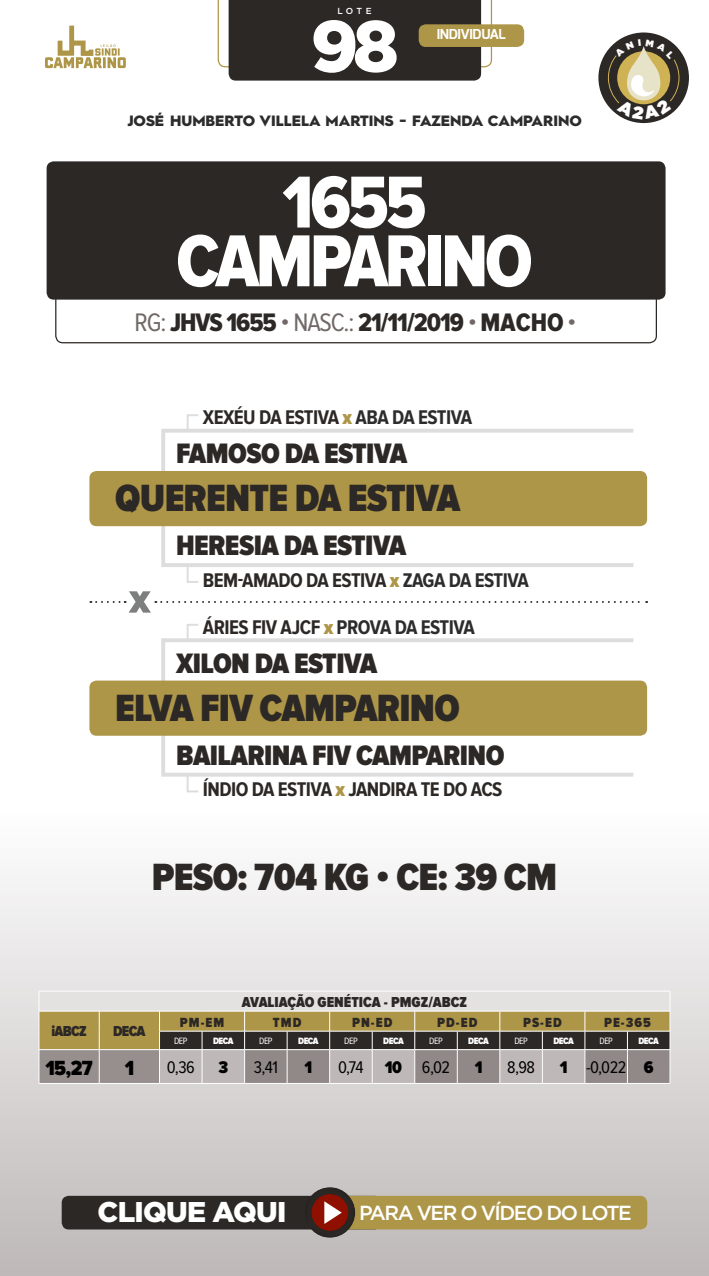
<style>
.page{position:relative;width:709px;height:1276px;background:#fff}
.page>*{position:absolute;margin:0;border:0;box-sizing:border-box;transform-origin:0 0}
.t1{font:76.25px/58.8px "Proxima Nova Cond Extrabld";letter-spacing:-.05em;color:#fff;text-align:center}
.t2{font:900 72.5px "Gotham";color:#fff}
.t3{font:900 39.38px "Proxima Nova Cond";letter-spacing:-.02em;color:#2c2825}
.t4{font:900 29.12px "Proxima Nova Cond";letter-spacing:-.02em;color:#2c2825}
.t5{font:900 28.5px "Gotham";letter-spacing:-.025em;color:#fff}
.t6{font:26.25px "Proxima Nova Cond Extrabld";letter-spacing:-.04em;color:#2c2825}
.t7{font:900 21.25px "Proxima Nova Cond";color:#000}
.t8{font:700 20.5px "Proxima Nova Cond";letter-spacing:-.025em;color:#2c2825}
.t9{font:700 20.5px "Proxima Nova Cond";letter-spacing:-.025em;color:#2c2c2c}
.t10{font:500 20.38px "Gotham";letter-spacing:-.075em;color:#fff}
.t11{font:17.5px "Proxima Nova Cond";letter-spacing:-.03em;color:#000}
.t12{font:900 17.5px "Proxima Nova Cond";color:#000}
.t13{font:900 15px "Hurme Geometric Sans 2";color:#2c2c2c}
.t14{font:900 15px "Proxima Nova Cond";color:#2c2825}
.t15{font:900 13.75px "Proxima Nova Cond";letter-spacing:.075em;color:#2c2825}
.t16{font:700 13.75px "Exo";letter-spacing:-.025em;color:#fff}
.t17{font:900 9.5px "Proxima Nova Cond";letter-spacing:-.05em;color:#fff}
.t18{font:9.5px "Proxima Nova Cond";letter-spacing:-.05em;color:#fff}
.t19{font:500 8.75px "Gotham";color:#fff}
.s1{font-family:"Proxima Nova Cond";color:#706967}
.s2{font-weight:900;color:#ae9648}
.s3{color:#2c2c2c}
.s4{color:#2c2825}
</style>
<div class="page">
<svg style="left:90px;top:591px;width:557px;height:21px"></svg>
<svg style="left:159px;top:414px;width:478px;height:169px"></svg>
<svg style="left:161px;top:624px;width:473px;height:169px"></svg>
<div style="left:89px;top:471px;width:558px;height:55px;background:#ae9648;border-radius:7px"></div>
<div style="left:89px;top:680px;width:558px;height:56px;background:#ae9648;border-radius:7px"></div>
<div style="left:0;top:808px;width:709px;height:468px;background:linear-gradient(to bottom,#fff,#beb8b8)"></div>
<svg style="left:218px;top:0;width:274px;height:81px;background:#3c3834"></svg>
<div style="left:419px;top:24px;width:105px;height:23px;background:#ae9648;border-radius:7px"></div>
<div style="left:62px;top:1195px;width:319px;height:34px;background:#2c2825;border-radius:7px"></div>
<div style="left:327px;top:1195px;width:320px;height:34px;background:#ae9648;border-radius:7px"></div>
<div style="left:304px;top:1185px;width:53px;height:53px;background:#000;opacity:.25"></div>
<div style="left:47px;top:161px;width:618px;height:139px;background:#2c2825;border-radius:7px"></div>
<svg style="left:45px;top:26px;width:81px;height:42px"></svg>
<div style="left:598px;top:32px;width:91px;height:91px;background:#2c2825;border-radius:50%"></div>
<svg style="left:39px;top:991px;width:631px;height:92px;background:#a59b87"></svg>
<hr style="left:627px;top:1031px;width:43px;height:1px;background:#fff">
<hr style="left:39px;top:1049px;width:1px;height:34px;background:#fff">
<hr style="left:39px;top:1049px;width:60px;height:1px;background:#fff">
<hr style="left:39px;top:1083px;width:60px;height:1px;background:#fff">
<hr style="left:99px;top:1049px;width:1px;height:34px;background:#fff">
<hr style="left:99px;top:1049px;width:60px;height:1px;background:#fff">
<hr style="left:99px;top:1083px;width:60px;height:1px;background:#fff">
<hr style="left:159px;top:1049px;width:1px;height:34px;background:#fff">
<hr style="left:159px;top:1049px;width:43px;height:1px;background:#fff">
<hr style="left:159px;top:1083px;width:43px;height:1px;background:#fff">
<hr style="left:202px;top:1049px;width:1px;height:34px;background:#fff">
<hr style="left:202px;top:1049px;width:42px;height:1px;background:#fff">
<hr style="left:202px;top:1083px;width:42px;height:1px;background:#fff">
<hr style="left:244px;top:1049px;width:1px;height:34px;background:#fff">
<hr style="left:244px;top:1049px;width:43px;height:1px;background:#fff">
<hr style="left:244px;top:1083px;width:43px;height:1px;background:#fff">
<hr style="left:287px;top:1049px;width:1px;height:34px;background:#fff">
<hr style="left:287px;top:1049px;width:43px;height:1px;background:#fff">
<hr style="left:287px;top:1083px;width:43px;height:1px;background:#fff">
<hr style="left:329px;top:1049px;width:1px;height:34px;background:#fff">
<hr style="left:330px;top:1049px;width:42px;height:1px;background:#fff">
<hr style="left:330px;top:1083px;width:42px;height:1px;background:#fff">
<hr style="left:372px;top:1049px;width:1px;height:34px;background:#fff">
<hr style="left:372px;top:1049px;width:43px;height:1px;background:#fff">
<hr style="left:372px;top:1083px;width:43px;height:1px;background:#fff">
<hr style="left:414px;top:1049px;width:1px;height:34px;background:#fff">
<hr style="left:415px;top:1049px;width:42px;height:1px;background:#fff">
<hr style="left:415px;top:1083px;width:42px;height:1px;background:#fff">
<hr style="left:457px;top:1049px;width:1px;height:34px;background:#fff">
<hr style="left:457px;top:1049px;width:43px;height:1px;background:#fff">
<hr style="left:457px;top:1083px;width:43px;height:1px;background:#fff">
<hr style="left:499px;top:1049px;width:1px;height:34px;background:#fff">
<hr style="left:500px;top:1049px;width:42px;height:1px;background:#fff">
<hr style="left:500px;top:1083px;width:42px;height:1px;background:#fff">
<hr style="left:542px;top:1049px;width:1px;height:34px;background:#fff">
<hr style="left:542px;top:1049px;width:43px;height:1px;background:#fff">
<hr style="left:542px;top:1083px;width:43px;height:1px;background:#fff">
<hr style="left:584px;top:1049px;width:1px;height:34px;background:#fff">
<hr style="left:585px;top:1049px;width:42px;height:1px;background:#fff">
<hr style="left:585px;top:1083px;width:42px;height:1px;background:#fff">
<hr style="left:627px;top:1049px;width:1px;height:34px;background:#fff">
<hr style="left:669px;top:1049px;width:1px;height:34px;background:#fff">
<hr style="left:627px;top:1049px;width:43px;height:1px;background:#fff">
<hr style="left:627px;top:1083px;width:43px;height:1px;background:#fff">
<svg style="left:607px;top:39px;width:72px;height:80px"></svg>
<p class="t19" style="left:337px;top:5px;width:36px">LOTE</p>
<p class="t2" style="left:310px;top:4px;width:90px">98</p>
<p class="t16" style="left:437px;top:25px;width:71px">INDIVIDUAL</p>
<p class="t13" style="left:128px;top:111px;width:455px">JOSÉ HUMBERTO VILLELA MARTINS - FAZENDA CAMPARINO</p>
<p class="t1" style="left:176px;top:175px;width:358px">1655<br>CAMPARINO</p>
<p class="t6" style="left:134px;top:307px;width:443px"><span class="s1">RG:</span> JHVS 1655 <span class="s1">• NASC.:</span> 21/11/2019 <span class="s1">•</span> MACHO <span class="s1">•</span></p>
<p class="t8" style="left:203px;top:406px;width:271px">XEXÉU DA ESTIVA <span class="s2">x</span> <span class="s3">ABA DA ESTIVA</span></p>
<p class="t4" style="left:176px;top:437px;width:233px">FAMOSO DA ESTIVA</p>
<p class="t3" style="left:115px;top:476px;width:346px">QUERENTE DA ESTIVA</p>
<p class="t4" style="left:176px;top:529px;width:232px">HERESIA DA ESTIVA</p>
<p class="t8" style="left:203px;top:568px;width:328px">BEM-AMADO DA ESTIVA <span class="s2">x</span> <span class="s3">ZAGA DA ESTIVA</span></p>
<p class="t9" style="left:203px;top:615px;width:274px"><span class="s4">ÁRIES FIV AJCF</span> <span class="s2">x</span> PROVA DA ESTIVA</p>
<p class="t4" style="left:176px;top:646px;width:203px">XILON DA ESTIVA</p>
<p class="t3" style="left:115px;top:685px;width:346px">ELVA FIV CAMPARINO</p>
<p class="t4" style="left:176px;top:739px;width:330px">BAILARINA FIV CAMPARINO</p>
<p class="t8" style="left:203px;top:778px;width:301px">ÍNDIO DA ESTIVA <span class="s2">x</span> JANDIRA TE DO ACS</p>
<p class="t3" style="left:152px;top:855px;width:407px">PESO: 704 KG • CE: 39 CM</p>
<p class="t14" style="left:52px;top:1023px;width:37px">iABCZ</p>
<p class="t14" style="left:113px;top:1023px;width:34px">DECA</p>
<p class="t14" style="left:242px;top:993px;width:227px">AVALIAÇÃO GENÉTICA - PMGZ/ABCZ</p>
<p class="t15" style="left:180px;top:1014px;width:46px">PM-EM</p>
<p class="t15" style="left:273px;top:1014px;width:30px">TMD</p>
<p class="t15" style="left:352px;top:1014px;width:42px">PN-ED</p>
<p class="t15" style="left:437px;top:1014px;width:42px">PD-ED</p>
<p class="t15" style="left:523px;top:1014px;width:40px">PS-ED</p>
<p class="t15" style="left:604px;top:1014px;width:48px">PE-365</p>
<p class="t18" style="left:174px;top:1035px;width:15px">DEP</p>
<p class="t17" style="left:213px;top:1035px;width:22px">DECA</p>
<p class="t18" style="left:259px;top:1035px;width:15px">DEP</p>
<p class="t17" style="left:298px;top:1035px;width:22px">DECA</p>
<p class="t18" style="left:344px;top:1035px;width:15px">DEP</p>
<p class="t17" style="left:383px;top:1035px;width:22px">DECA</p>
<p class="t18" style="left:429px;top:1035px;width:15px">DEP</p>
<p class="t17" style="left:468px;top:1035px;width:22px">DECA</p>
<p class="t18" style="left:514px;top:1035px;width:15px">DEP</p>
<p class="t17" style="left:553px;top:1035px;width:22px">DECA</p>
<p class="t18" style="left:599px;top:1035px;width:15px">DEP</p>
<p class="t17" style="left:638px;top:1035px;width:22px">DECA</p>
<p class="t7" style="left:45px;top:1056px;width:49px">15,27</p>
<p class="t7" style="left:125px;top:1056px;width:11px">1</p>
<p class="t11" style="left:167px;top:1058px;width:29px">0,36</p>
<p class="t12" style="left:218px;top:1057px;width:11px">3</p>
<p class="t11" style="left:254px;top:1058px;width:26px">3,41</p>
<p class="t12" style="left:304px;top:1057px;width:9px">1</p>
<p class="t11" style="left:338px;top:1058px;width:27px">0,74</p>
<p class="t12" style="left:385px;top:1057px;width:19px">10</p>
<p class="t11" style="left:422px;top:1058px;width:30px">6,02</p>
<p class="t12" style="left:474px;top:1057px;width:9px">1</p>
<p class="t11" style="left:507px;top:1058px;width:30px">8,98</p>
<p class="t12" style="left:560px;top:1057px;width:9px">1</p>
<p class="t11" style="left:586px;top:1058px;width:42px">-0,022</p>
<p class="t12" style="left:644px;top:1057px;width:11px">6</p>
<h3 class="t5" style="left:98px;top:1195px;width:190px">CLIQUE AQUI</h3>
<p class="t10" style="left:359px;top:1200px;width:274px">PARA VER O VÍDEO DO LOTE</p>
</div>
